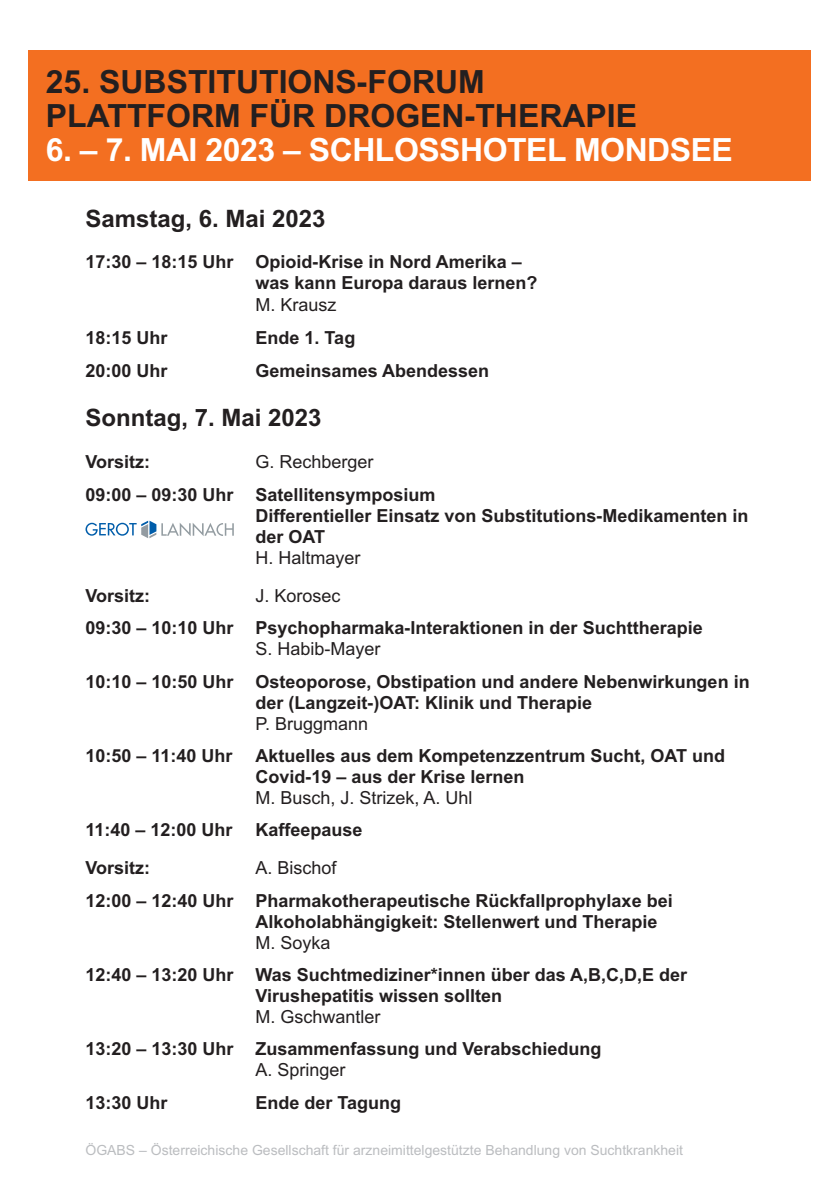
<style>
.page{position:relative;width:840px;height:1190px;background:#fff}
.page>*{position:absolute;margin:0;border:0;box-sizing:border-box;transform-origin:0 0}
.t1{font:700 32px/34px "Arial";color:#231f20}
.t2{font:700 32px "Arial";letter-spacing:-.015em;color:#fff}
.t3{font:700 24px "Arial";color:#231f20}
.t4{font:700 18px/21px "Arial";color:#231f20}
.t5{font:18px "Arial";color:#231f20}
.t6{font:14px "Arial";color:#bbbdc0}
</style>
<div class="page">
<div style="left:29px;top:51px;width:782px;height:130px;background:#f36f21"></div>
<svg style="left:86px;top:521px;width:148px;height:17px"></svg>
<h1 class="t1" style="left:46px;top:68px;width:593px">25. SUBSTITUTIONS-FORUM<br>PLATTFORM FÜR DROGEN-THERAPIE</h1>
<h1 class="t2" style="left:46px;top:138px;width:689px">6. – 7. MAI 2023 – SCHLOSSHOTEL MONDSEE</h1>
<h2 class="t3" style="left:86px;top:209px;width:242px">Samstag, 6. Mai 2023</h2>
<p class="t4" style="left:256px;top:252px;width:284px;line-height:21.6px;text-indent:-170px">17:30 – 18:15 Uhr Opioid-Krise in Nord Amerika – was kann Europa daraus lernen?</p>
<p class="t5" style="left:256px;top:298px;width:83px">M. Krausz</p>
<p class="t4" style="left:86px;top:329px;width:84px">18:15 Uhr</p>
<p class="t4" style="left:256px;top:329px;width:101px">Ende 1. Tag</p>
<p class="t4" style="left:86px;top:362px;width:84px">20:00 Uhr</p>
<p class="t4" style="left:256px;top:362px;width:235px">Gemeinsames Abendessen</p>
<h2 class="t3" style="left:86px;top:409px;width:238px">Sonntag, 7. Mai 2023</h2>
<p class="t4" style="left:86px;top:453px;width:66px">Vorsitz:</p>
<p class="t5" style="left:256px;top:456px;width:120px">G. Rechberger</p>
<p class="t4" style="left:256px;top:486px;width:495px;text-indent:-170px">09:00 – 09:30 Uhr Satellitensymposium<br>Differentieller Einsatz von Substitutions-Medikamenten in der OAT</p>
<p class="t5" style="left:256px;top:551px;width:107px">H. Haltmayer</p>
<p class="t4" style="left:86px;top:587px;width:66px">Vorsitz:</p>
<p class="t5" style="left:256px;top:589px;width:87px">J. Korosec</p>
<p class="t4" style="left:86px;top:619px;width:619px">09:30 – 10:10 Uhr Psychopharmaka-Interaktionen in der Suchttherapie</p>
<p class="t5" style="left:256px;top:642px;width:127px">S. Habib-Mayer</p>
<p class="t4" style="left:256px;top:673px;width:496px;text-indent:-170px">10:10 – 10:50 Uhr Osteoporose, Obstipation und andere Nebenwirkungen in der (Langzeit-)OAT: Klinik und Therapie</p>
<p class="t5" style="left:256px;top:717px;width:114px">P. Bruggmann</p>
<p class="t4" style="left:85px;top:747px;width:149px">10:50 – 11:40 Uhr</p>
<p class="t4" style="left:255px;top:747px;width:471px">Aktuelles aus dem Kompetenzzentrum Sucht, OAT und<br>Covid-19 – aus der Krise lernen</p>
<p class="t5" style="left:255px;top:791px;width:219px">M. Busch, J. Strizek, A. Uhl</p>
<p class="t4" style="left:85px;top:821px;width:149px">11:40 – 12:00 Uhr</p>
<p class="t4" style="left:256px;top:821px;width:109px">Kaffeepause</p>
<p class="t4" style="left:85px;top:859px;width:66px">Vorsitz:</p>
<p class="t5" style="left:256px;top:861px;width:83px">A. Bischof</p>
<p class="t4" style="left:255px;top:892px;width:419px;text-indent:-170px">12:00 – 12:40 Uhr Pharmakotherapeutische Rückfallprophylaxe bei<br>Alkoholabhängigkeit: Stellenwert und Therapie</p>
<p class="t5" style="left:256px;top:936px;width:77px">M. Soyka</p>
<p class="t4" style="left:255px;top:966px;width:433px;text-indent:-170px">12:40 – 13:20 Uhr Was Suchtmediziner*innen über das A,B,C,D,E der<br>Virushepatitis wissen sollten</p>
<p class="t5" style="left:256px;top:1010px;width:127px">M. Gschwantler</p>
<p class="t4" style="left:85px;top:1040px;width:518px">13:20 – 13:30 Uhr Zusammenfassung und Verabschiedung</p>
<p class="t5" style="left:255px;top:1063px;width:92px">A. Springer</p>
<p class="t4" style="left:85px;top:1094px;width:84px">13:30 Uhr</p>
<p class="t4" style="left:256px;top:1094px;width:147px">Ende der Tagung</p>
<p class="t6" style="left:86px;top:1145px;width:599px">ÖGABS – Österreichische Gesellschaft für arzneimittelgestützte Behandlung von Suchtkrankheit</p>
</div>
